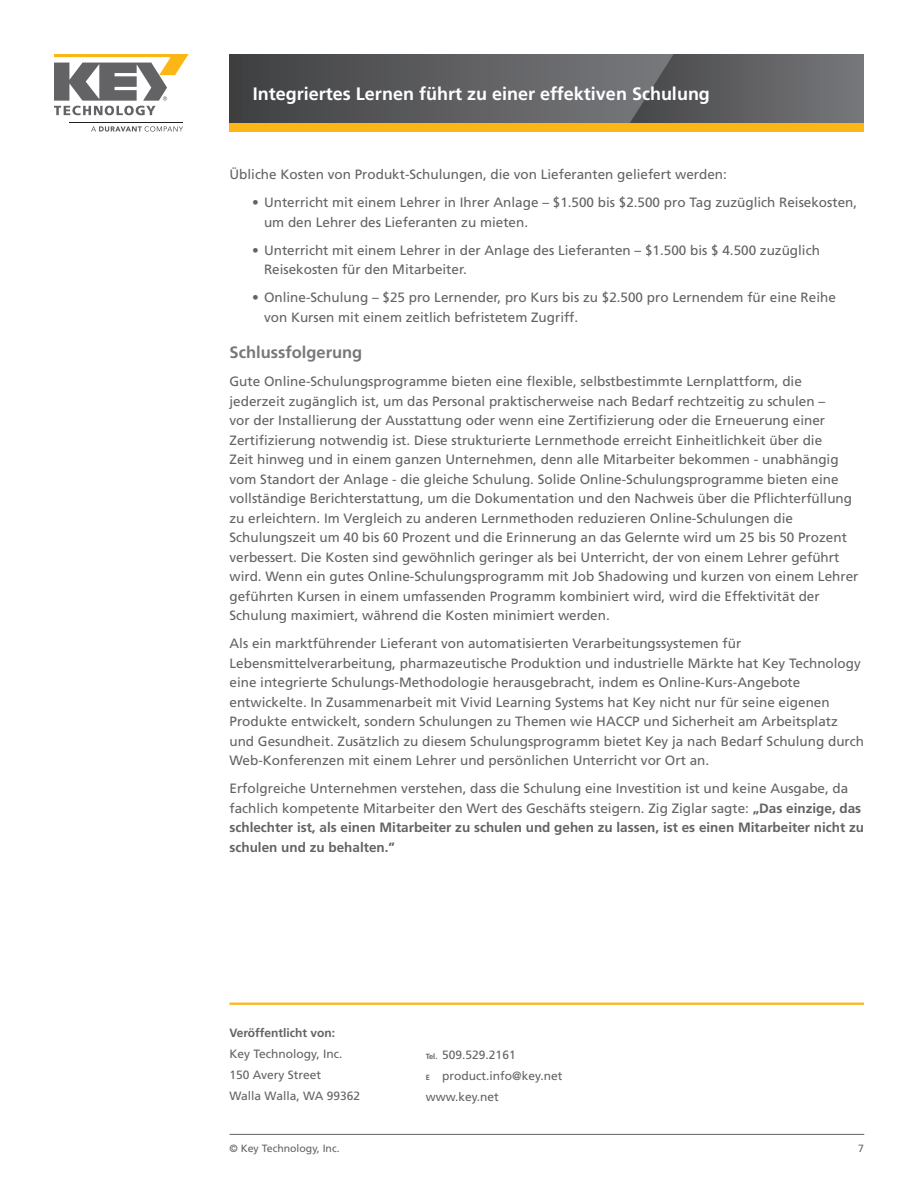
<style>
.page{position:relative;width:918px;height:1188px;background:#fff}
.page>*{position:absolute;margin:0;border:0;box-sizing:border-box;transform-origin:0 0}
.Document_Title__Head{font:700 18px "Frutiger LT Std";color:#fff}
.Main_Body_Text{font:700 16.5px "Frutiger LT Std";color:#76787b}
.Main_Body_Text-2{font:13.5px/19.5px "Frutiger LT Std";color:#636366}
.Address{font:12px/21px "Frutiger LT Std";color:#636366}
.Published_by{font:700 12px "Frutiger LT Std";color:#636366}
.t1{font:10.5px "Frutiger LT Std";color:#636366}
.s1{font-weight:700}
.s2{font-weight:700;font-size:7.5px}
</style>
<div class="page">
<hr style="left:230px;top:1134px;width:634px;height:1px;background:#636366">
<svg style="left:230px;top:54px;width:400px;height:69px;background:#5a5a5c"></svg>
<svg style="left:630px;top:54px;width:234px;height:69px;background:#626366"></svg>
<div style="left:230px;top:123px;width:634px;height:9px;background:#fcb615"></div>
<svg style="left:54px;top:54px;width:135px;height:61px"></svg>
<svg style="left:91px;top:126px;width:92px;height:6px"></svg>
<hr style="left:69px;top:122px;width:114px;height:1px;background:#231f20">
<hr style="left:230px;top:1003px;width:634px;height:2px;background:#fcb615">
<p class="Document_Title__Head" style="left:253px;top:84px;width:459px">Integriertes Lernen führt zu einer effektiven Schulung</p>
<p class="Main_Body_Text-2" style="left:230px;top:165px;width:499px">Übliche Kosten von Produkt-Schulungen, die von Lieferanten geliefert werden:</p>
<p class="Main_Body_Text-2" style="left:264px;top:193px;width:595px;text-indent:-12px">• Unterricht mit einem Lehrer in Ihrer Anlage – $1.500 bis $2.500 pro Tag zuzüglich Reisekosten, um den Lehrer des Lieferanten zu mieten.</p>
<p class="Main_Body_Text-2" style="left:264px;top:240px;width:557px;text-indent:-12px">• Unterricht mit einem Lehrer in der Anlage des Lieferanten – $1.500 bis $ 4.500 zuzüglich<br>Reisekosten für den Mitarbeiter.</p>
<p class="Main_Body_Text-2" style="left:264px;top:288px;width:573px;text-indent:-12px">• Online-Schulung – $25 pro Lernender, pro Kurs bis zu $2.500 pro Lernendem für eine Reihe von Kursen mit einem zeitlich befristetem Zugriff.</p>
<p class="Main_Body_Text" style="left:230px;top:343px;width:134px">Schlussfolgerung</p>
<p class="Main_Body_Text-2" style="left:230px;top:372px;width:630px">Gute Online-Schulungsprogramme bieten eine flexible, selbstbestimmte Lernplattform, die jederzeit zugänglich ist, um das Personal praktischerweise nach Bedarf rechtzeitig zu schulen –<br>vor der Installierung der Ausstattung oder wenn eine Zertifizierung oder die Erneuerung einer Zertifizierung notwendig ist. Diese strukturierte Lernmethode erreicht Einheitlichkeit über die<br>Zeit hinweg und in einem ganzen Unternehmen, denn alle Mitarbeiter bekommen - unabhängig vom Standort der Anlage - die gleiche Schulung. Solide Online-Schulungsprogramme bieten eine vollständige Berichterstattung, um die Dokumentation und den Nachweis über die Pflichterfüllung zu erleichtern. Im Vergleich zu anderen Lernmethoden reduzieren Online-Schulungen die Schulungszeit um 40 bis 60 Prozent und die Erinnerung an das Gelernte wird um 25 bis 50 Prozent verbessert. Die Kosten sind gewöhnlich geringer als bei Unterricht, der von einem Lehrer geführt wird. Wenn ein gutes Online-Schulungsprogramm mit Job Shadowing und kurzen von einem Lehrer geführten Kursen in einem umfassenden Programm kombiniert wird, wird die Effektivität der Schulung maximiert, während die Kosten minimiert werden.</p>
<p class="Main_Body_Text-2" style="left:230px;top:634px;width:636px">Als ein marktführender Lieferant von automatisierten Verarbeitungssystemen für Lebensmittelverarbeitung, pharmazeutische Produktion und industrielle Märkte hat Key Technology eine integrierte Schulungs-Methodologie herausgebracht, indem es Online-Kurs-Angebote entwickelte. In Zusammenarbeit mit Vivid Learning Systems hat Key nicht nur für seine eigenen Produkte entwickelt, sondern Schulungen zu Themen wie HACCP und Sicherheit am Arbeitsplatz und Gesundheit. Zusätzlich zu diesem Schulungsprogramm bietet Key ja nach Bedarf Schulung durch Web-Konferenzen mit einem Lehrer und persönlichen Unterricht vor Ort an.</p>
<p class="Main_Body_Text-2" style="left:230px;top:779px;width:636px">Erfolgreiche Unternehmen verstehen, dass die Schulung eine Investition ist und keine Ausgabe, da fachlich kompetente Mitarbeiter den Wert des Geschäfts steigern. Zig Ziglar sagte: <span class="s1">„Das einzige, das schlechter ist, als einen Mitarbeiter zu schulen und gehen zu lassen, ist es einen Mitarbeiter nicht zu schulen und zu behalten.”</span></p>
<p class="Published_by" style="left:230px;top:1026px;width:107px">Veröffentlicht von:</p>
<p class="Address" style="left:230px;top:1044px;width:114px">Key Technology, Inc.</p>
<p class="Address" style="left:230px;top:1065px;width:93px">150 Avery Street</p>
<p class="Address" style="left:230px;top:1086px;width:132px">Walla Walla, WA 99362</p>
<p class="Address" style="left:426px;top:1044px;width:138px"><span class="s2">Tel.</span> 509.529.2161<br><span class="s2">E</span> product.info@key.net www.key.net</p>
<p class="t1" style="left:230px;top:1142px;width:112px">© Key Technology, Inc.</p>
<p class="t1" style="left:858px;top:1142px;width:7px">7</p>
</div>
